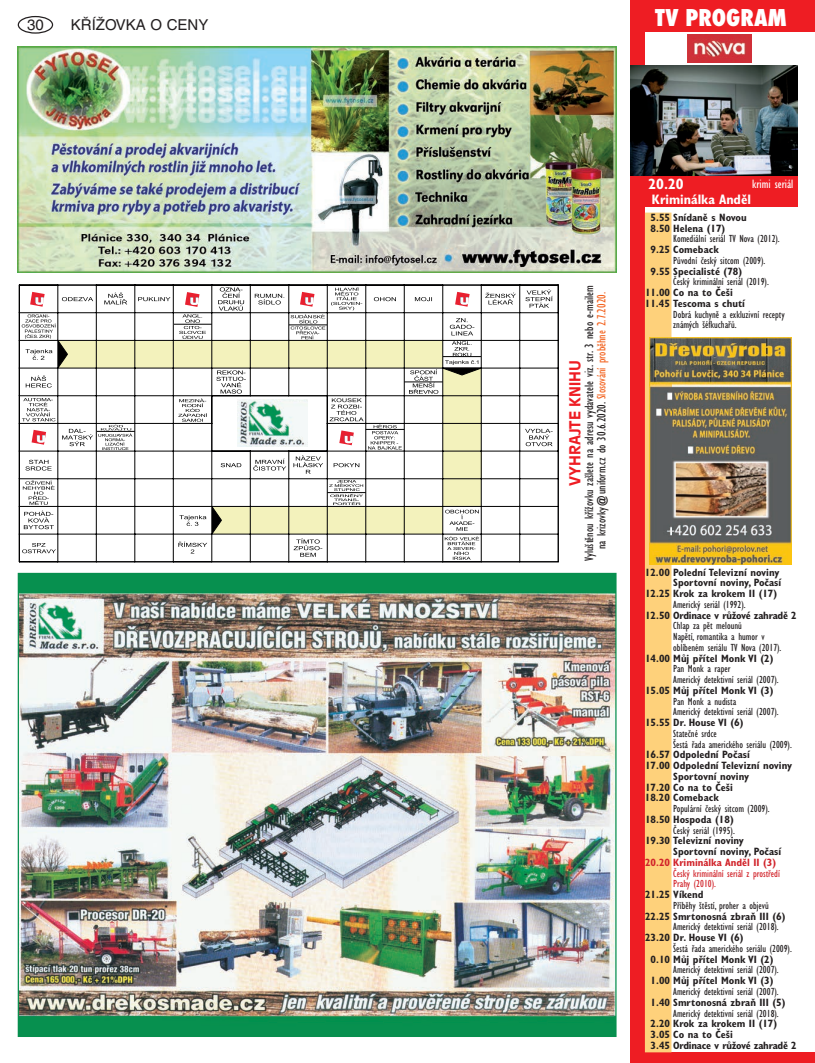
<style>
.page{position:relative;width:815px;height:1063px;background:#fff}
.page>*{position:absolute;margin:0;border:0;box-sizing:border-box;transform-origin:0 0}
.t1{font:800 condensed 22.5px "Futura";color:#fff}
.t2{font:15px "Helvetica CE";color:#231f20}
.t3{font:700 15px "Antique Olive CE";color:#ee1d23}
.t4{font:700 condensed 15px "Gill Sans CE";color:#fff}
.t5{font:700 condensed 13.75px "Gill Sans CE";color:#fff}
.t6{font:condensed 12.5px/12.5px "Gill Sans CE";color:#231f20;text-align:center}
.t7{font:condensed 12.5px "Gill Sans CE";color:#fff}
.t8{font:condensed 10.62px/10.8px "Gill Sans CE";color:#231f20}
.t9{font:700 condensed 10.62px/10.8px "Gill Sans CE";color:#231f20}
.t10{font:700 condensed 10.62px/10.8px "Gill Sans CE";letter-spacing:-.02em;color:#231f20}
.t11{font:condensed 10.62px/10.8px "Gill Sans CE";color:#d1232a}
.t12{font:700 condensed 10.62px "Gill Sans CE";color:#d1232a}
.s1{color:#f36421}
</style>
<div class="page">
<div style="left:18px;top:16px;width:35px;height:18px;border:1px solid #231f20;border-radius:50%"></div>
<img style="left:18px;top:46px;width:599px;height:227px">
<div style="left:631px;top:0;width:184px;height:32px;background:#ee1d23"></div>
<div style="left:631px;top:175px;width:166px;height:32px;background:#ee1d23"></div>
<img style="left:687px;top:34px;width:64px;height:29px">
<div style="left:631px;top:0;width:14px;height:1063px;background:#ee1d23"></div>
<div style="left:631px;top:1052px;width:184px;height:11px;background:#ee1d23"></div>
<div style="left:645px;top:213px;width:26px;height:839px;background:#fed17b"></div>
<img style="left:631px;top:66px;width:166px;height:109px">
<img style="left:649px;top:338px;width:142px;height:227px">
<hr style="left:481px;top:562px;width:39px;height:1px;background:#000001">
<hr style="left:212px;top:562px;width:38px;height:1px;background:#000001">
<hr style="left:327px;top:562px;width:39px;height:1px;background:#000001">
<hr style="left:135px;top:562px;width:38px;height:1px;background:#000001">
<hr style="left:366px;top:562px;width:38px;height:1px;background:#000001">
<hr style="left:520px;top:562px;width:38px;height:1px;background:#000001">
<hr style="left:404px;top:562px;width:39px;height:1px;background:#000001">
<hr style="left:250px;top:562px;width:39px;height:1px;background:#000001">
<hr style="left:96px;top:562px;width:39px;height:1px;background:#000001">
<hr style="left:58px;top:562px;width:38px;height:1px;background:#000001">
<svg style="left:19px;top:285px;width:540px;height:277px"></svg>
<img style="left:20px;top:575px;width:595px;height:460px">
<img style="left:237px;top:399px;width:70px;height:48px">
<h2 class="t2" style="left:27px;top:16px;width:18px">30</h2>
<h2 class="t2" style="left:71px;top:16px;width:139px">KŘÍŽOVKA O CENY</h2>
<h1 class="t1" style="left:655px;top:2px;width:133px">TV PROGRAM</h1>
<p class="t6" style="left:583px;top:561px;width:277px;rotate:-90deg">Vyluštěnou křížovku zašlete na adresu vydavatele viz. str. 3 nebo e-mailem na krizovky@uniform.cz do 30.6.2020. <span class="s1">Slosování proběhne 2.7.2020.</span></p>
<h2 class="t3" style="left:566px;top:486px;width:127px;rotate:-90deg">VYHRAJTE KNIHU</h2>
<h2 class="t4" style="left:648px;top:175px;width:37px">20.20</h2>
<p class="t5" style="left:652px;top:191px;width:101px">Kriminálka Anděl</p>
<p class="t7" style="left:752px;top:176px;width:43px">krimi seriál</p>
<p class="t9" style="left:651px;top:212px;width:98px">5.55 Snídaně s Novou<br>8.50 Helena (17)</p>
<p class="t8" style="left:673px;top:233px;width:108px">Komediální seriál TV Nova (2012).</p>
<p class="t9" style="left:651px;top:244px;width:70px">9.25 Comeback</p>
<p class="t8" style="left:673px;top:255px;width:94px">Původní český sitcom (2009).</p>
<p class="t9" style="left:651px;top:266px;width:93px">9.55 Specialisté (78)</p>
<p class="t8" style="left:673px;top:276px;width:97px">Český kriminální seriál (2019).</p>
<p class="t9" style="left:645px;top:287px;width:102px">11.00 Co na to Češi<br>11.45 Tescoma s chutí</p>
<p class="t8" style="left:673px;top:309px;width:113px">Dobrá kuchyně a exkluzivní recepty známých šéfkuchařů.</p>
<p class="t9" style="left:645px;top:567px;width:136px">12.00 Polední Televizní noviny</p>
<p class="t9" style="left:673px;top:577px;width:109px">Sportovní noviny, Počasí</p>
<p class="t9" style="left:645px;top:588px;width:134px">12.25 Krok za krokem II (17)</p>
<p class="t8" style="left:673px;top:599px;width:74px">Americký seriál (1992).</p>
<p class="t10" style="left:645px;top:610px;width:153px">12.50 Ordinace v růžové zahradě 2</p>
<p class="t8" style="left:673px;top:621px;width:110px">Chlap za pět melounů<br>Napětí, romantika a humor v oblíbeném seriálu TV Nova (2017).</p>
<p class="t9" style="left:645px;top:653px;width:130px">14.00 Můj přítel Monk VI (2)</p>
<p class="t8" style="left:673px;top:664px;width:107px">Pan Monk a raper<br>Americký detektivní seriál (2007).</p>
<p class="t9" style="left:645px;top:685px;width:130px">15.05 Můj přítel Monk VI (3)</p>
<p class="t8" style="left:673px;top:696px;width:107px">Pan Monk a nudista<br>Americký detektivní seriál (2007).</p>
<p class="t9" style="left:645px;top:717px;width:100px">15.55 Dr. House VI (6)</p>
<p class="t8" style="left:673px;top:728px;width:120px">Statečné srdce<br>Šestá řada amerického seriálu (2009).</p>
<p class="t9" style="left:645px;top:750px;width:106px">16.57 Odpolední Počasí</p>
<p class="t9" style="left:645px;top:760px;width:149px">17.00 Odpolední Televizní noviny</p>
<p class="t9" style="left:673px;top:771px;width:78px">Sportovní noviny</p>
<p class="t9" style="left:645px;top:782px;width:89px">17.20 Co na to Češi</p>
<p class="t9" style="left:645px;top:793px;width:75px">18.20 Comeback</p>
<p class="t8" style="left:673px;top:803px;width:98px">Populární český sitcom (2009).</p>
<p class="t9" style="left:645px;top:814px;width:90px">18.50 Hospoda (18)</p>
<p class="t8" style="left:673px;top:825px;width:63px">Český seriál (1995).</p>
<p class="t9" style="left:673px;top:836px;width:109px;text-indent:-28px">19.30 Televizní noviny<br>Sportovní noviny, Počasí</p>
<p class="t12" style="left:645px;top:856px;width:133px">20.20 Kriminálka Anděl II (3)</p>
<p class="t11" style="left:673px;top:868px;width:108px">Český kriminální seriál z prostředí<br>Prahy (2010).</p>
<p class="t9" style="left:645px;top:889px;width:60px">21.25 Víkend</p>
<p class="t8" style="left:673px;top:900px;width:97px">Příběhy štěstí, proher a objevů</p>
<p class="t9" style="left:645px;top:911px;width:142px">22.25 Smrtonosná zbraň III (6)</p>
<p class="t8" style="left:673px;top:922px;width:107px">Americký detektivní seriál (2018).</p>
<p class="t9" style="left:645px;top:932px;width:100px">23.20 Dr. House VI (6)</p>
<p class="t8" style="left:673px;top:943px;width:120px">Šestá řada amerického seriálu (2009).</p>
<p class="t9" style="left:651px;top:954px;width:124px">0.10 Můj přítel Monk VI (2)</p>
<p class="t8" style="left:673px;top:965px;width:107px">Americký detektivní seriál (2007).</p>
<p class="t9" style="left:651px;top:975px;width:124px">1.00 Můj přítel Monk VI (3)</p>
<p class="t8" style="left:673px;top:986px;width:107px">Americký detektivní seriál (2007).</p>
<p class="t9" style="left:651px;top:997px;width:136px">1.40 Smrtonosná zbraň III (5)</p>
<p class="t8" style="left:673px;top:1008px;width:107px">Americký detektivní seriál (2018).</p>
<p class="t10" style="left:651px;top:1018px;width:148px">2.20 Krok za krokem II (17)<br>3.05 Co na to Češi<br>3.45 Ordinace v růžové zahradě 2</p>
</div>
